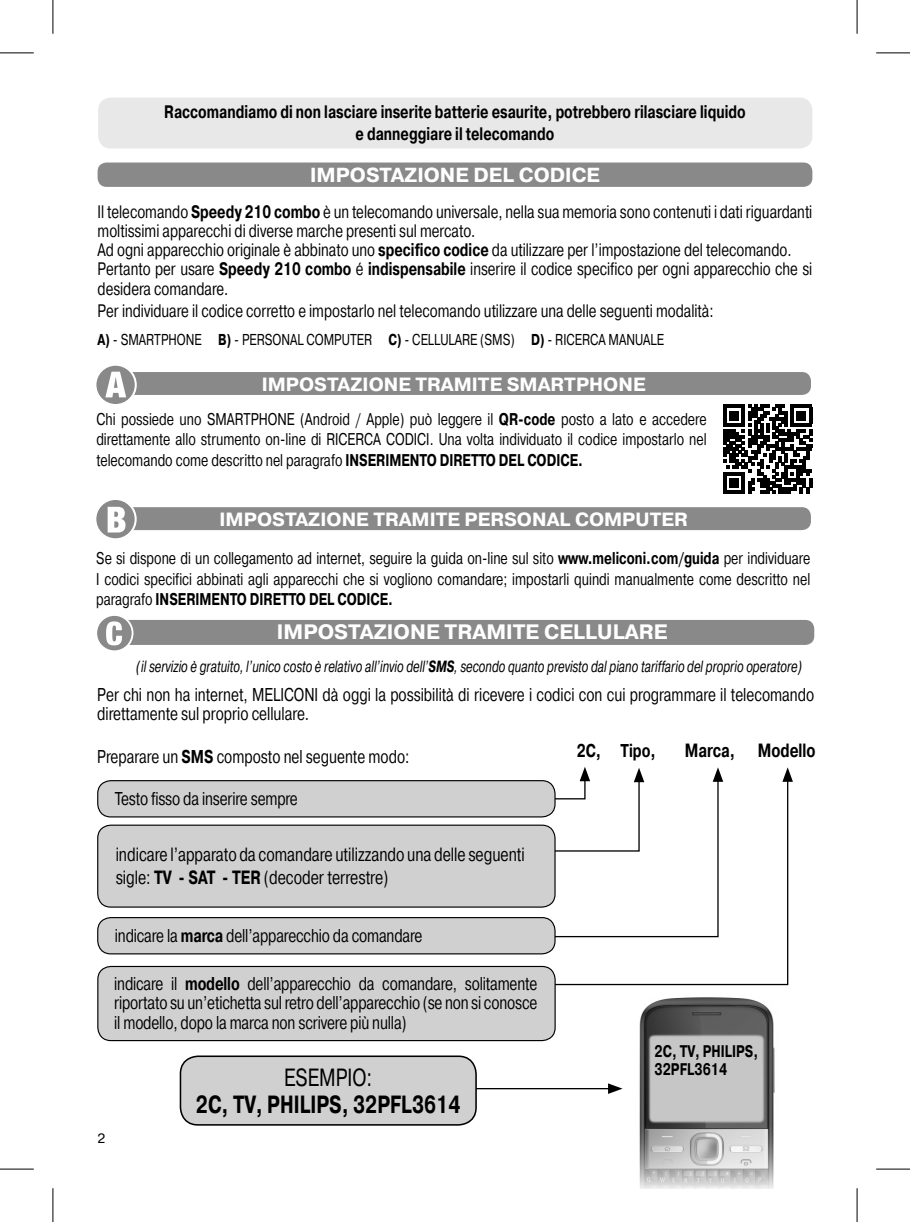
<style>
.page{position:relative;width:910px;height:1222px;background:#fff}
.page>*{position:absolute;margin:0;border:0;box-sizing:border-box;transform-origin:0 0}
.t1{font:700 24.75px "Pragmatica TT";color:#000;scale:.75 1}
.t2{font:24.75px "Pragmatica TT";color:#000;scale:.75 1}
.t3{font:700 20.7px "Pragmatica TT";color:#fff}
.t4{font:700 20.25px "Pragmatica TT";color:#fff}
.t5{font:19.12px/22.7px "Pragmatica TT";color:#000;scale:.75 1}
.t6{font:700 19.12px "Pragmatica TT";color:#fff}
.t7{font:700 19.12px "Pragmatica TT";color:#000;scale:.75 1}
.t8{font:18.45px/19.6px "Pragmatica TT";color:#000;scale:.75 1}
.t9{font:700 18.45px "Pragmatica TT";color:#000;scale:.75 1}
.t10{font:18px/19.8px "Pragmatica TT";color:#000;scale:.75 1}
.t11{font:700 18px/21.6px "Pragmatica TT";color:#000;text-align:center;scale:.75 1}
.t12{font:16.88px/20.2px "Pragmatica TT";color:#000;text-align:justify;scale:.75 1}
.t13{font:700 16.65px/17.8px "Pragmatica TT";color:#000;scale:.75 1}
.t14{font:italic 16.2px "Pragmatica TT";color:#000;scale:.7 1}
.t15{font:15.75px "Pragmatica TT";color:#000;scale:.75 1}
.t16{font:13.5px "Pragmatica TT";color:#000}
.s1{font-weight:700}
.s2{font-size:18.45px}
</style>
<div class="page">
<div style="left:98px;top:98px;width:714px;height:51px;background:#e8e8e8;border-radius:13px"></div>
<div style="left:98px;top:163px;width:714px;height:24px;background:#898989;border-radius:9px"></div>
<img style="left:639px;top:997px;width:136px;height:191px">
<hr style="left:307px;top:1088px;width:304px;height:1px;background:#000">
<svg style="left:608px;top:1083px;width:14px;height:11px"></svg>
<div style="left:180px;top:1056px;width:296px;height:69px;background:#d0d0d0;border-radius:18px"></div>
<div style="left:180px;top:1055px;width:297px;height:71px;border:2px solid #000;border-radius:18px"></div>
<div style="left:98px;top:620px;width:716px;height:25px;background:#898989;border-radius:9px"></div>
<svg style="left:536px;top:781px;width:252px;height:205px"></svg>
<svg style="left:782px;top:767px;width:10px;height:15px"></svg>
<div style="left:98px;top:918px;width:457px;height:36px;background:#d0d0d0;border-radius:13px"></div>
<div style="left:97px;top:917px;width:458px;height:37px;border:1px solid #000;border-radius:13px"></div>
<div style="left:98px;top:966px;width:457px;height:75px;background:#d0d0d0;border-radius:13px"></div>
<div style="left:97px;top:966px;width:458px;height:75px;border:1px solid #000;border-radius:13px"></div>
<div style="left:98px;top:781px;width:457px;height:36px;background:#d0d0d0;border-radius:13px"></div>
<div style="left:97px;top:780px;width:458px;height:37px;border:1px solid #000;border-radius:13px"></div>
<svg style="left:467px;top:767px;width:256px;height:171px"></svg>
<div style="left:98px;top:825px;width:457px;height:82px;background:#d0d0d0;border-radius:13px"></div>
<div style="left:97px;top:825px;width:458px;height:83px;border:1px solid #000;border-radius:13px"></div>
<div style="left:96px;top:372px;width:714px;height:23px;background:#898989;border-radius:9px"></div>
<div style="left:96px;top:507px;width:714px;height:23px;background:#898989;border-radius:9px"></div>
<svg style="left:95px;top:365px;width:41px;height:40px"></svg>
<div style="left:94px;top:364px;width:43px;height:42px;border:2px solid #fff;border-radius:50%"></div>
<svg style="left:105px;top:372px;width:21px;height:25px"></svg>
<svg style="left:95px;top:499px;width:41px;height:40px"></svg>
<div style="left:94px;top:498px;width:43px;height:42px;border:2px solid #fff;border-radius:50%"></div>
<svg style="left:108px;top:507px;width:17px;height:25px"></svg>
<div style="left:96px;top:615px;width:36px;height:36px;background:#898989;border-radius:50%"></div>
<div style="left:95px;top:614px;width:38px;height:38px;border:2px solid #fff;border-radius:50%"></div>
<svg style="left:106px;top:621px;width:16px;height:24px"></svg>
<svg style="left:723px;top:405px;width:89px;height:88px"></svg>
<hr style="left:0;top:53px;width:34px;height:1px;background:#000">
<hr style="left:876px;top:53px;width:33px;height:1px;background:#000">
<hr style="left:0;top:1169px;width:34px;height:1px;background:#000">
<hr style="left:876px;top:1169px;width:33px;height:1px;background:#000">
<hr style="left:53px;top:0;width:1px;height:34px;background:#000">
<hr style="left:53px;top:1188px;width:1px;height:34px;background:#000">
<hr style="left:856px;top:0;width:1px;height:34px;background:#000">
<hr style="left:856px;top:1188px;width:1px;height:34px;background:#000">
<p class="t11" style="left:164px;top:102px;width:776px">Raccomandiamo di non lasciare inserite batterie esaurite, potrebbero rilasciare liquido e danneggiare il telecomando</p>
<p class="t4" style="left:310px;top:163px;width:291px">IMPOSTAZIONE DEL CODICE</p>
<p class="t10" style="left:98px;top:202px;width:954px">Il telecomando <span class="s1">Speedy 210 combo</span> è un telecomando universale, nella sua memoria sono contenuti i dati riguardanti moltissimi apparecchi di diverse marche presenti sul mercato.<br>Ad ogni apparecchio originale è abbinato uno <span class="s1">specifico codice</span> da utilizzare per l’impostazione del telecomando.<br>Pertanto per usare <span class="s1">Speedy 210 combo</span> é <span class="s1">indispensabile</span> inserire il codice specifico per ogni apparecchio che si desidera comandare.<br>Per individuare il codice corretto e impostarlo nel telecomando utilizzare una delle seguenti modalità:</p>
<p class="t15" style="left:98px;top:330px;width:756px"><span class="s1">A)</span> - SMARTPHONE <span class="s1">B)</span> - PERSONAL COMPUTER <span class="s1">C)</span> - CELLULARE (SMS) <span class="s1">D)</span> - RICERCA MANUALE</p>
<p class="t6" style="left:262px;top:373px;width:385px">IMPOSTAZIONE TRAMITE SMARTPHONE</p>
<p class="t12" style="left:96px;top:410px;width:815px">Chi possiede uno SMARTPHONE (Android / Apple) può leggere il <span class="s1">QR-code</span> posto a lato e accedere direttamente allo strumento on-line di RICERCA CODICI. Una volta individuato il codice impostarlo nel telecomando come descritto nel paragrafo <span class="s1">INSERIMENTO DIRETTO DEL CODICE.</span></p>
<p class="t6" style="left:219px;top:508px;width:469px">IMPOSTAZIONE TRAMITE PERSONAL COMPUTER</p>
<p class="t12" style="left:96px;top:549px;width:953px">Se si dispone di un collegamento ad internet, seguire la guida on-line sul sito <span class="s1">www.meliconi.com/guida</span> per individuare I codici specifici abbinati agli apparecchi che si vogliono comandare; impostarli quindi manualmente come descritto nel paragrafo <span class="s1">INSERIMENTO DIRETTO DEL CODICE.</span></p>
<p class="t3" style="left:277px;top:620px;width:392px">IMPOSTAZIONE TRAMITE CELLULARE</p>
<p class="t14" style="left:137px;top:657px;width:951px">(il servizio è gratuito, l’unico costo è relativo all’invio dell’<span class="s1">SMS</span>, secondo quanto previsto dal piano tariffario del proprio operatore)</p>
<p class="t8" style="left:97px;top:685px;width:957px">Per chi non ha internet, MELICONI dà oggi la possibilità di ricevere i codici con cui programmare il telecomando direttamente sul proprio cellulare.</p>
<p class="t8" style="left:97px;top:747px;width:418px">Preparare un <span class="s1">SMS</span> composto nel seguente modo:</p>
<p class="t9" style="left:576px;top:739px;width:107px">2C, Tipo,</p>
<p class="t7" style="left:684px;top:739px;width:176px">Marca<span class="s2">,</span> Modello</p>
<p class="t8" style="left:115px;top:789px;width:245px">Testo fisso da inserire sempre</p>
<p class="t5" style="left:116px;top:844px;width:546px">indicare l’apparato da comandare utilizzando una delle seguenti sigle: <span class="s1">TV - SAT - TER</span> (decoder terrestre)</p>
<p class="t8" style="left:115px;top:926px;width:411px">indicare la <span class="s1">marca</span> dell’apparecchio da comandare</p>
<p class="t8" style="left:114px;top:974px;width:565px;text-align:justify">indicare il <span class="s1">modello</span> dell’apparecchio da comandare, solitamente riportato su un’etichetta sul retro dell’apparecchio (se non si conosce il modello, dopo la marca non scrivere più nulla)</p>
<p class="t16" style="left:98px;top:1131px;width:9px">2</p>
<h1 class="t2" style="left:284px;top:1063px;width:119px">ESEMPIO:</h1>
<h1 class="t1" style="left:196px;top:1089px;width:354px">2C, TV, PHILIPS, 32PFL3614</h1>
<p class="t13" style="left:654px;top:1043px;width:139px">2C, TV, PHILIPS,<br>32PFL3614</p>
</div>
